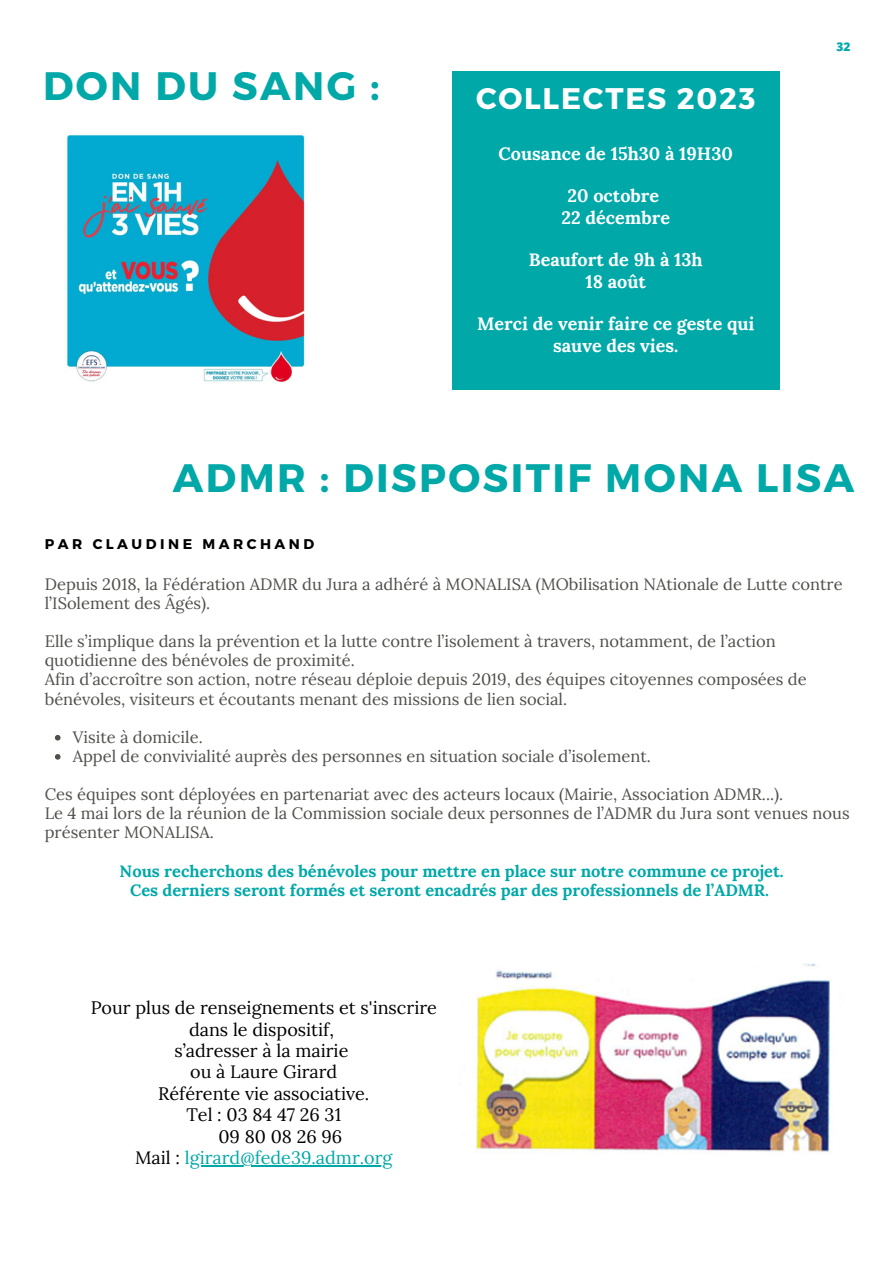
<style>
.page{position:relative;width:893px;height:1264px;background:#fff}
.page>*{position:absolute;margin:0;border:0;box-sizing:border-box;transform-origin:0 0}
.t1{font:700 39.6px "Montserrat";letter-spacing:.06em;color:#00a8a8}
.t2{font:700 29.7px "Montserrat";letter-spacing:.06em;color:#fff}
.t3{font:18px/21.3px "Lora";color:#000;text-align:center}
.t4{font:700 18px/21.3px "Lora";color:#fff;text-align:center}
.t5{font:18px "Lora";color:#00a8a8}
.t6{font:16.5px/19px "Lora";color:#4f4f4b}
.t7{font:700 16.5px "Lora";color:#00a8a8}
.t8{font:700 14.1px "Montserrat";letter-spacing:.25em;color:#000}
.t9{font:800 12px "Open Sans";color:#00a8a8}
.s1{color:#000}
</style>
<div class="page">
<div style="left:451px;top:71px;width:328px;height:318px;background:#00a8a8"></div>
<img style="left:474px;top:963px;width:356px;height:190px">
<img style="left:66px;top:134px;width:239px;height:248px">
<svg style="left:55px;top:735px;width:6px;height:5px"></svg>
<svg style="left:55px;top:754px;width:6px;height:5px"></svg>
<hr style="left:190px;top:1164px;width:202px;height:2px;background:#00a8a8">
<p class="t1" style="left:43px;top:60px;width:338px">DON DU SANG :</p>
<p class="t2" style="left:476px;top:80px;width:281px">COLLECTES 2023</p>
<p class="t4" style="left:498px;top:142px;width:236px">Cousance de 15h30 à 19H30</p>
<p class="t4" style="left:567px;top:185px;width:93px">20 octobre</p>
<p class="t4" style="left:561px;top:206px;width:110px">22 décembre</p>
<p class="t4" style="left:529px;top:249px;width:175px">Beaufort de 9h à 13h</p>
<p class="t4" style="left:585px;top:270px;width:62px">18 août</p>
<p class="t4" style="left:477px;top:313px;width:279px">Merci de venir faire ce geste qui sauve des vies.</p>
<p class="t9" style="left:836px;top:38px;width:16px">32</p>
<p class="t1" style="left:173px;top:452px;width:683px">ADMR : DISPOSITIF MONA LISA</p>
<p class="t8" style="left:45px;top:534px;width:271px">PAR CLAUDINE MARCHAND</p>
<p class="t6" style="left:45px;top:574px;width:799px">Depuis 2018, la Fédération ADMR du Jura a adhéré à MONALISA (MObilisation NAtionale de Lutte contre l’ISolement des Âgés).</p>
<p class="t6" style="left:45px;top:631px;width:732px">Elle s’implique dans la prévention et la lutte contre l’isolement à travers, notamment, de l’action quotidienne des bénévoles de proximité.</p>
<p class="t6" style="left:45px;top:670px;width:763px">Afin d’accroître son action, notre réseau déploie depuis 2019, des équipes citoyennes composées de bénévoles, visiteurs et écoutants menant des missions de lien social.</p>
<p class="t6" style="left:73px;top:727px;width:131px">Visite à domicile.</p>
<p class="t6" style="left:73px;top:746px;width:579px">Appel de convivialité auprès des personnes en situation sociale d’isolement.</p>
<p class="t6" style="left:45px;top:784px;width:739px">Ces équipes sont déployées en partenariat avec des acteurs locaux (Mairie, Association ADMR...).</p>
<p class="t6" style="left:45px;top:803px;width:806px">Le 4 mai lors de la réunion de la Commission sociale deux personnes de l’ADMR du Jura sont venues nous présenter MONALISA.</p>
<p class="t7" style="left:120px;top:860px;width:665px">Nous recherchons des bénévoles pour mettre en place sur notre commune ce projet.</p>
<p class="t7" style="left:130px;top:879px;width:640px">Ces derniers seront formés et seront encadrés par des professionnels de l’ADMR.</p>
<p class="t3" style="left:91px;top:997px;width:348px">Pour plus de renseignements et s'inscrire dans le dispositif,</p>
<p class="t3" style="left:174px;top:1039px;width:175px">s’adresser à la mairie</p>
<p class="t3" style="left:190px;top:1061px;width:149px">ou à Laure Girard</p>
<p class="t3" style="left:158px;top:1082px;width:212px">Référente vie associative.</p>
<p class="t3" style="left:186px;top:1103px;width:156px">Tel : 03 84 47 26 31</p>
<p class="t3" style="left:218px;top:1125px;width:125px">09 80 08 26 96</p>
<p class="t5" style="left:135px;top:1145px;width:259px"><span class="s1">Mail :</span> lgirard@fede39.admr.org</p>
</div>
